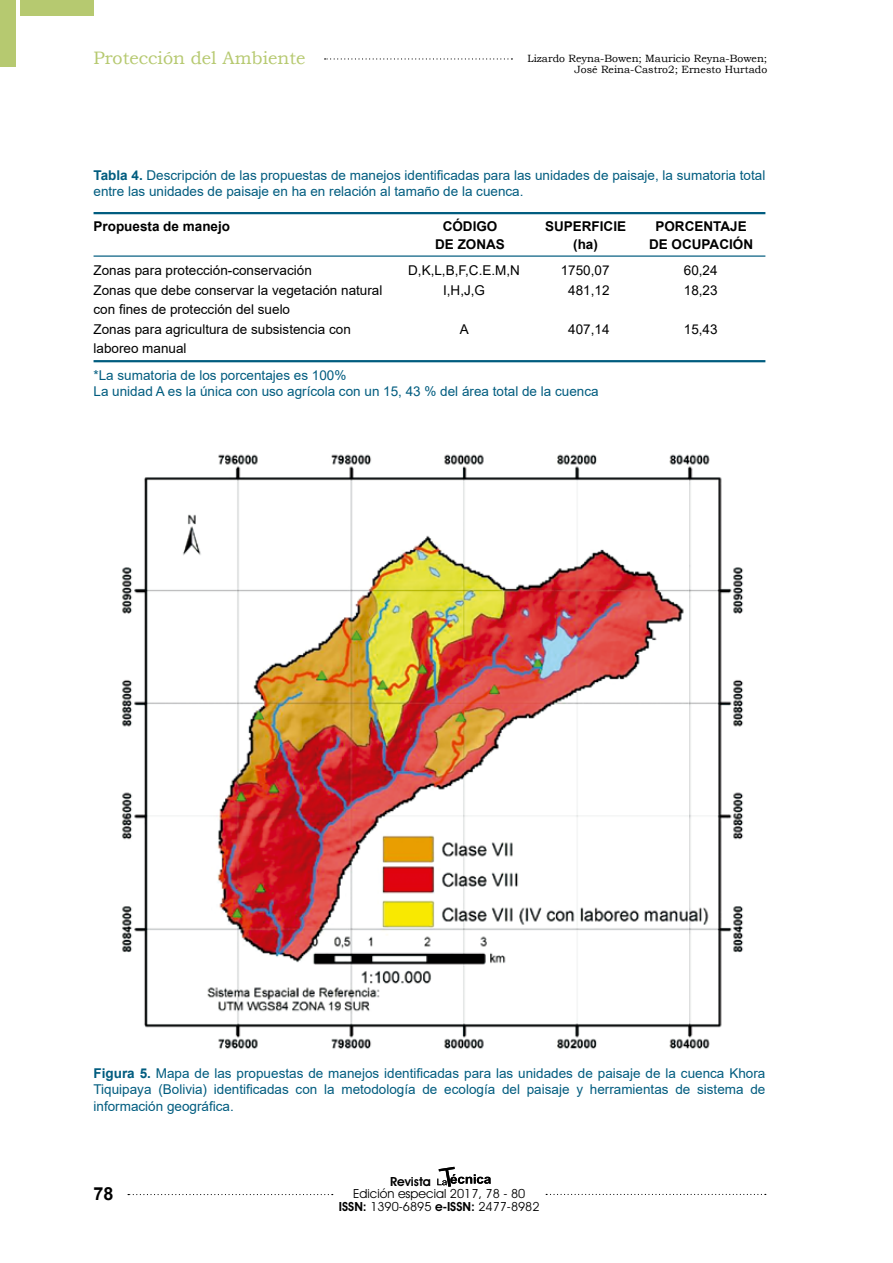
<style>
.page{position:relative;width:893px;height:1263px;background:#fff}
.page>*{position:absolute;margin:0;border:0;box-sizing:border-box;transform-origin:0 0}
.t1{font:18px "Bookman Old Style";color:#b6c970}
.t2{font:700 18px "Arial";color:#000}
.t3{font:13.5px/16.5px "Arial";color:#005c7f}
.t4{font:13.5px/19.5px "Arial";color:#000}
.t5{font:700 13.5px "Arial";color:#000}
.t6{font:12.6px/12.1px "Avant Garde IT Cby BT";color:#000;text-align:center}
.t7{font:600 12.6px "Avant Garde IT Cby BT";color:#000}
.t8{font:10.5px/11.2px "Bookman Old Style";color:#000;text-align:right}
.s1{font-weight:700}
.s2{font-weight:600}
</style>
<div class="page">
<hr style="left:94px;top:212px;width:671px;height:2px;background:#005c7f">
<hr style="left:94px;top:255px;width:671px;height:2px;background:#005c7f">
<hr style="left:94px;top:360px;width:671px;height:2px;background:#005c7f">
<svg style="left:437px;top:1167px;width:54px;height:20px"></svg>
<svg style="left:128px;top:1194px;width:205px;height:1px"></svg>
<svg style="left:546px;top:1194px;width:220px;height:1px"></svg>
<img style="left:122px;top:454px;width:622px;height:595px">
<div style="left:20px;top:0;width:74px;height:16px;background:#b6c970"></div>
<div style="left:0;top:0;width:16px;height:67px;background:#b6c970"></div>
<svg style="left:325px;top:58px;width:187px;height:2px"></svg>
<h1 class="t1" style="left:94px;top:46px;width:214px">Protección del Ambiente</h1>
<p class="t8" style="left:527px;top:53px;width:241px">Lizardo Reyna-Bowen; Mauricio Reyna-Bowen;<br>José Reina-Castro2; Ernesto Hurtado</p>
<p class="t3" style="left:94px;top:167px;width:673px"><span class="s1">Tabla 4.</span> Descripción de las propuestas de manejos identificadas para las unidades de paisaje, la sumatoria total entre las unidades de paisaje en ha en relación al tamaño de la cuenca.</p>
<p class="t5" style="left:94px;top:217px;width:138px">Propuesta de manejo</p>
<p class="t5" style="left:443px;top:217px;width:56px">CÓDIGO</p>
<p class="t5" style="left:545px;top:217px;width:83px">SUPERFICIE</p>
<p class="t5" style="left:655px;top:217px;width:93px">PORCENTAJE</p>
<p class="t5" style="left:435px;top:235px;width:71px">DE ZONAS</p>
<p class="t5" style="left:573px;top:235px;width:26px">(ha)</p>
<p class="t5" style="left:649px;top:235px;width:106px">DE OCUPACIÓN</p>
<p class="t4" style="left:94px;top:261px;width:220px">Zonas para protección-conservación</p>
<p class="t4" style="left:408px;top:261px;width:113px">D,K,L,B,F,C.E.M,N</p>
<p class="t4" style="left:561px;top:261px;width:50px">1750,07</p>
<p class="t4" style="left:684px;top:261px;width:35px">60,24</p>
<p class="t4" style="left:94px;top:280px;width:290px">Zonas que debe conservar la vegetación natural</p>
<p class="t4" style="left:443px;top:280px;width:44px">I,H,J,G</p>
<p class="t4" style="left:568px;top:280px;width:43px">481,12</p>
<p class="t4" style="left:684px;top:280px;width:35px">18,23</p>
<p class="t4" style="left:94px;top:300px;width:259px">con fines de protección del suelo<br>Zonas para agricultura de subsistencia con</p>
<p class="t4" style="left:460px;top:319px;width:11px">A</p>
<p class="t4" style="left:568px;top:319px;width:43px">407,14</p>
<p class="t4" style="left:684px;top:319px;width:35px">15,43</p>
<p class="t4" style="left:94px;top:339px;width:95px">laboreo manual</p>
<p class="t3" style="left:94px;top:367px;width:507px">*La sumatoria de los porcentajes es 100%<br>La unidad A es la única con uso agrícola con un 15, 43 % del área total de la cuenca</p>
<p class="t3" style="left:94px;top:1065px;width:673px;text-align:justify"><span class="s1">Figura 5.</span> Mapa de las propuestas de manejos identificadas para las unidades de paisaje de la cuenca Khora Tiquipaya (Bolivia) identificadas con la metodología de ecología del paisaje y herramientas de sistema de información geográfica.</p>
<h1 class="t2" style="left:94px;top:1181px;width:22px">78</h1>
<p class="t7" style="left:390px;top:1174px;width:42px">Revista</p>
<p class="t6" style="left:339px;top:1188px;width:202px">Edición especial 2017, 78 - 80<br><span class="s2">ISSN:</span> 1390-6895 <span class="s2">e-ISSN:</span> 2477-8982</p>
</div>
